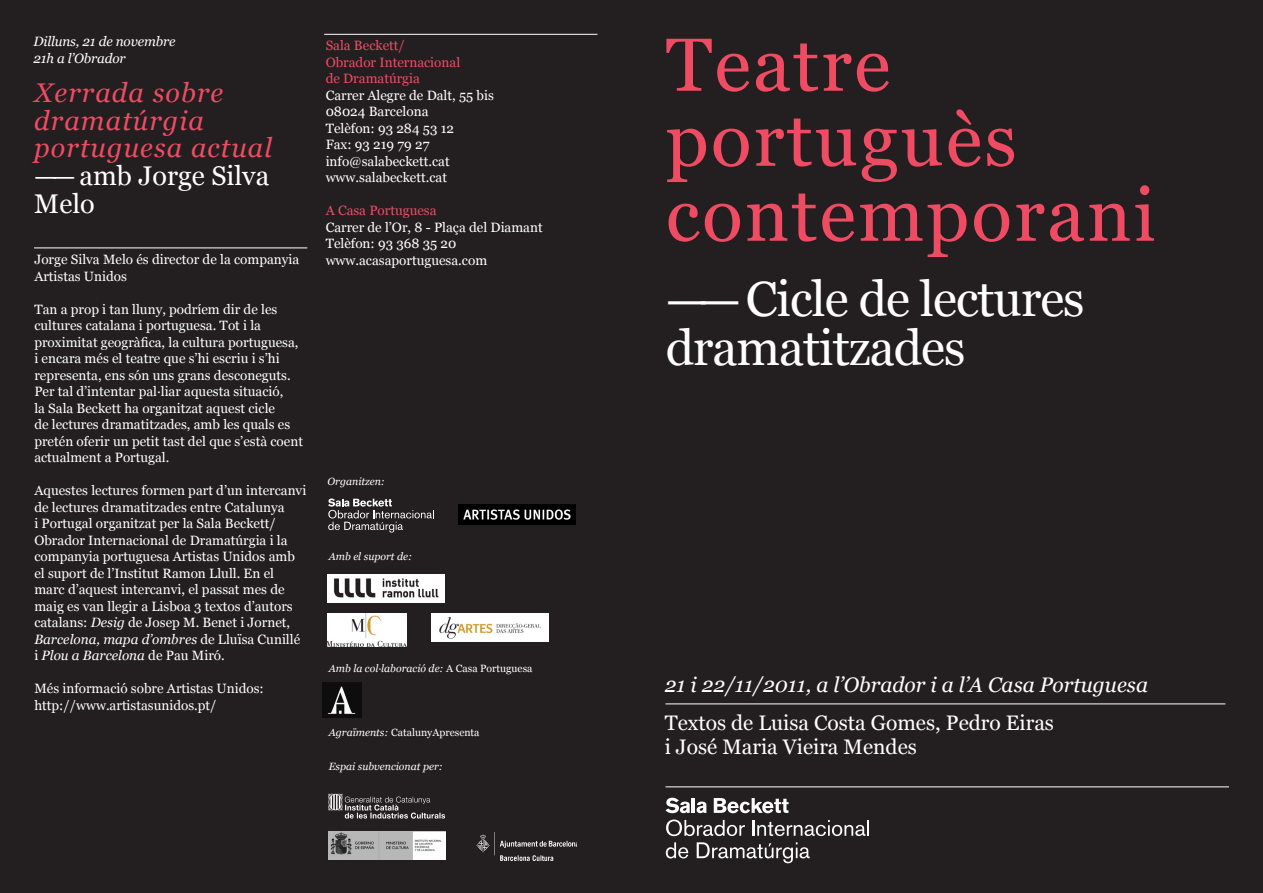
<style>
.page{position:relative;width:1263px;height:893px;background:#231f20}
.page>*{position:absolute;margin:0;border:0;box-sizing:border-box;transform-origin:0 0}
.t1{font:75px/75px "Georgia";letter-spacing:.03em;color:#ef4b63}
.t2{font:49.5px/49.5px "Georgia";letter-spacing:-.02em;color:#fff}
.t3{font:italic 27px/27.8px "Georgia";letter-spacing:.04em;color:#ef4b63}
.t4{font:27px/27.8px "Georgia";color:#fff}
.t5{font:21px/24px "Georgia";color:#fff}
.t6{font:italic 21px "Georgia";color:#fff}
.t7{font:13.5px/16.5px "Georgia";color:#fff}
.t8{font:13.5px/16.5px "Georgia";color:#ef4b63}
.t9{font:italic 13.5px/16.5px "Georgia";letter-spacing:-.01em;color:#fff}
.t10{font:italic 10.5px "Georgia";color:#fff}
.t11{font:10.5px "Georgia";color:#fff}
.s1{font-style:italic}
.s2{font-style:normal}
</style>
<div class="page">
<svg style="left:666px;top:842px;width:22px;height:16px"></svg>
<svg style="left:697px;top:842px;width:113px;height:21px"></svg>
<svg style="left:666px;top:819px;width:79px;height:17px"></svg>
<svg style="left:752px;top:820px;width:117px;height:16px"></svg>
<svg style="left:665px;top:798px;width:25px;height:15px"></svg>
<hr style="left:692px;top:798px;width:3px;height:15px;background:#fff">
<svg style="left:696px;top:802px;width:11px;height:11px"></svg>
<svg style="left:714px;top:798px;width:75px;height:15px"></svg>
<hr style="left:665px;top:787px;width:564px;height:1px;background:#fff">
<img style="left:328px;top:793px;width:117px;height:26px">
<img style="left:476px;top:833px;width:101px;height:27px">
<hr style="left:665px;top:704px;width:560px;height:1px;background:#fff">
<hr style="left:324px;top:34px;width:273px;height:1px;background:#fff">
<hr style="left:34px;top:248px;width:273px;height:1px;background:#fff">
<svg style="left:328px;top:498px;width:106px;height:35px"></svg>
<img style="left:458px;top:504px;width:117px;height:21px">
<img style="left:327px;top:575px;width:117px;height:27px">
<img style="left:431px;top:613px;width:117px;height:29px">
<img style="left:328px;top:613px;width:78px;height:33px">
<img style="left:322px;top:683px;width:39px;height:35px">
<img style="left:328px;top:832px;width:117px;height:27px">
<p class="t9" style="left:34px;top:34px;width:144px">Dilluns, 21 de novembre<br>21h a l’Obrador</p>
<h3 class="t3" style="left:34px;top:79px;width:239px">Xerrada sobre dramatúrgia portuguesa actual</h3>
<h3 class="t4" style="left:34px;top:163px;width:236px">—— amb Jorge Silva<br>Melo</h3>
<h1 class="t1" style="left:666px;top:29px;width:491px">Teatre portuguès contemporani</h1>
<h2 class="t2" style="left:666px;top:275px;width:420px">—— Cicle de lectures dramatitzades</h2>
<p class="t8" style="left:326px;top:38px;width:136px">Sala Beckett/<br>Obrador Internacional de Dramatúrgia</p>
<p class="t7" style="left:326px;top:87px;width:170px">Carrer Alegre de Dalt, 55 bis<br>08024 Barcelona<br>Telèfon: 93 284 53 12<br>Fax: 93 219 79 27 info@salabeckett.cat www.salabeckett.cat</p>
<p class="t8" style="left:326px;top:202px;width:112px">A Casa Portuguesa</p>
<p class="t7" style="left:326px;top:219px;width:219px">Carrer de l’Or, 8 - Plaça del Diamant<br>Telèfon: 93 368 35 20</p>
<p class="t7" style="left:34px;top:252px;width:266px">Jorge Silva Melo és director de la companyia</p>
<p class="t7" style="left:326px;top:252px;width:163px">www.acasaportuguesa.com</p>
<p class="t7" style="left:34px;top:268px;width:94px">Artistas Unidos</p>
<p class="t7" style="left:34px;top:301px;width:270px">Tan a prop i tan lluny, podríem dir de les cultures catalana i portuguesa. Tot i la proximitat geogràfica, la cultura portuguesa, i encara més el teatre que s’hi escriu i s’hi representa, ens són uns grans desconeguts.<br>Per tal d’intentar pal·liar aquesta situació,<br>la Sala Beckett ha organitzat aquest cicle<br>de lectures dramatitzades, amb les quals es pretén oferir un petit tast del que s’està coent actualment a Portugal.</p>
<p class="t7" style="left:34px;top:483px;width:273px">Aquestes lectures formen part d’un intercanvi de lectures dramatitzades entre Catalunya<br>i Portugal organitzat per la Sala Beckett/ Obrador Internacional de Dramatúrgia i la companyia portuguesa Artistas Unidos amb el suport de l’Institut Ramon Llull. En el marc d’aquest intercanvi, el passat mes de maig es van llegir a Lisboa 3 textos d’autors catalans: <span class="s1">Desig</span> de Josep M. Benet i Jornet, <span class="s1">Barcelona, mapa d’ombres</span> de Lluïsa Cunillé i <span class="s1">Plou a Barcelona</span> de Pau Miró.</p>
<p class="t7" style="left:34px;top:680px;width:231px">Més informació sobre Artistas Unidos: http://www.artistasunidos.pt/</p>
<h3 class="t6" style="left:665px;top:671px;width:485px">21 i 22/11/2011, a l’Obrador i a l’A Casa Portuguesa</h3>
<h3 class="t5" style="left:665px;top:712px;width:391px">Textos de Luisa Costa Gomes, Pedro Eiras i José Maria Vieira Mendes</h3>
<p class="t10" style="left:328px;top:474px;width:59px">Organitzen:</p>
<p class="t10" style="left:329px;top:550px;width:85px">Amb el suport de:</p>
<p class="t10" style="left:329px;top:662px;width:205px">Amb la col·laboració de: <span class="s2">A Casa Portuguesa</span></p>
<p class="t11" style="left:329px;top:726px;width:152px"><span class="s1">Agraïments:</span> CatalunyApresenta</p>
<p class="t10" style="left:329px;top:760px;width:116px">Espai subvencionat per:</p>
</div>
